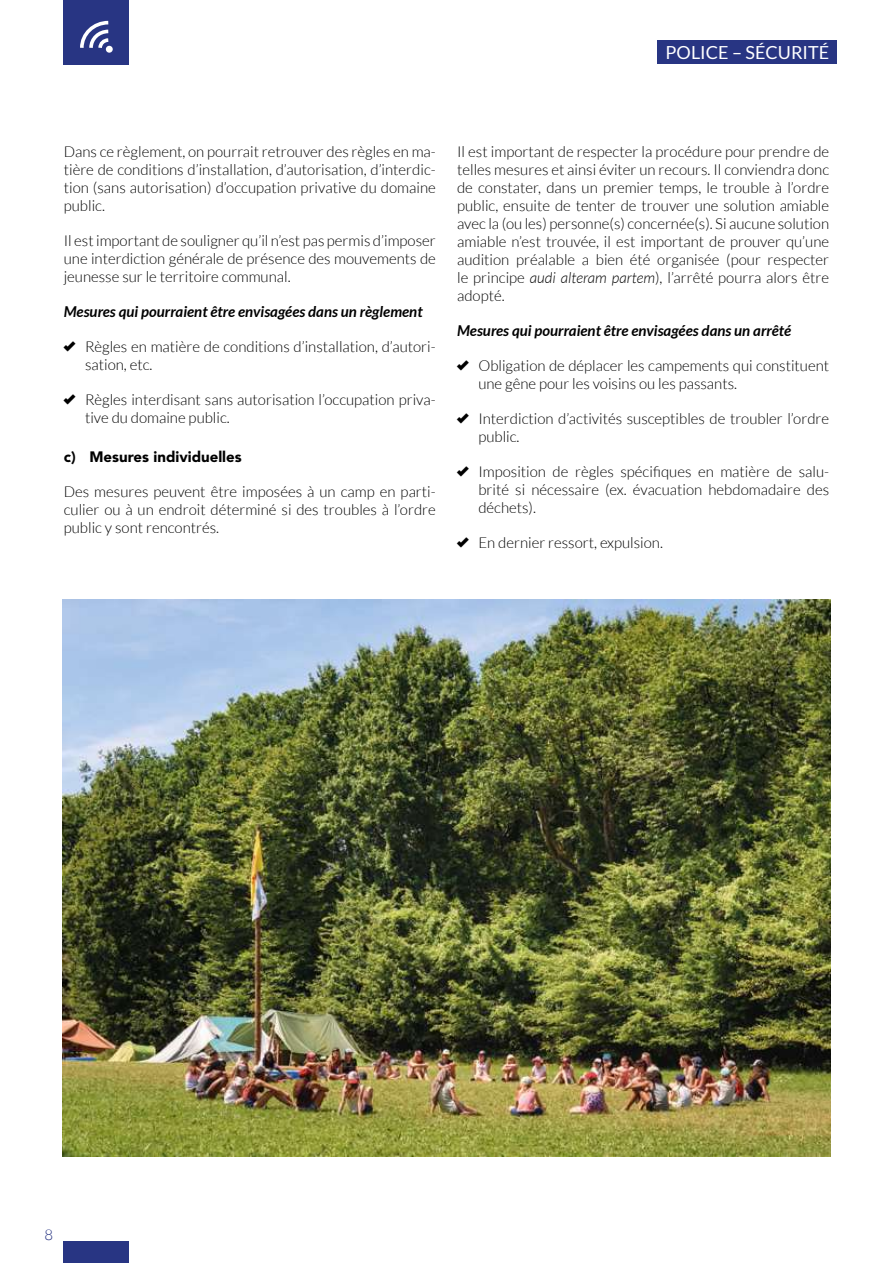
<style>
.page{position:relative;width:893px;height:1263px;background:#fff}
.page>*{position:absolute;margin:0;border:0;box-sizing:border-box;transform-origin:0 0}
.t1{font:18px "Lato";color:#fff}
.t2{font:300 15px/18px "Lato";color:#000;text-align:justify}
.t3{font:italic 700 15px "Lato";color:#000}
.t4{font:900 15px "Avenir LT Std";color:#000}
.t5{font:300 15px "Lato";color:#283583}
.s1{font-family:"fontcustom";font-weight:400}
.s2{font-style:italic}
</style>
<div class="page">
<div style="left:64px;top:1241px;width:65px;height:22px;background:#283583"></div>
<img style="left:63px;top:600px;width:767px;height:557px">
<div style="left:64px;top:0;width:65px;height:64px;background:#283583"></div>
<div style="left:657px;top:41px;width:180px;height:23px;background:#283583"></div>
<svg style="left:80px;top:20px;width:32px;height:30px"></svg>
<div style="left:106px;top:46px;width:7px;height:7px;background:#fff;border-radius:50%"></div>
<p class="t1" style="left:666px;top:43px;width:165px">POLICE – SÉCURITÉ</p>
<p class="t2" style="left:64px;top:142px;width:374px">Dans ce règlement, on pourrait retrouver des règles en ma&shy;tière de conditions d’installation, d’autorisation, d’interdic&shy;tion (sans autorisation) d’occupation privative du domaine public.</p>
<p class="t2" style="left:64px;top:231px;width:374px">Il est important de souligner qu’il n’est pas permis d’imposer une interdiction générale de présence des mouvements de jeunesse sur le territoire communal.</p>
<p class="t3" style="left:64px;top:303px;width:360px">Mesures qui pourraient être envisagées dans un règlement</p>
<p class="t2" style="left:85px;top:337px;width:352px;text-indent:-21px"><span class="s1">)</span> Règles en matière de conditions d’installation, d’autori&shy;sation, etc.</p>
<p class="t2" style="left:85px;top:390px;width:352px;text-indent:-21px"><span class="s1">)</span> Règles interdisant sans autorisation l’occupation priva&shy;tive du domaine public.</p>
<p class="t4" style="left:64px;top:448px;width:179px">c) Mesures individuelles</p>
<p class="t2" style="left:64px;top:483px;width:374px">Des mesures peuvent être imposées à un camp en parti&shy;culier ou à un endroit déterminé si des troubles à l’ordre public y sont rencontrés.</p>
<p class="t2" style="left:457px;top:142px;width:374px">Il est important de respecter la procédure pour prendre de telles mesures et ainsi éviter un recours. Il conviendra donc de constater, dans un premier temps, le trouble à l’ordre public, ensuite de tenter de trouver une solution amiable avec la (ou les) personne(s) concernée(s). Si aucune solution amiable n’est trouvée, il est important de prouver qu’une audition préalable a bien été organisée (pour respecter le principe <span class="s2">audi alteram partem</span>), l’arrêté pourra alors être adopté.</p>
<p class="t3" style="left:457px;top:322px;width:336px">Mesures qui pourraient être envisagées dans un arrêté</p>
<p class="t2" style="left:478px;top:356px;width:352px;text-indent:-21px"><span class="s1">)</span> Obligation de déplacer les campements qui constituent une gêne pour les voisins ou les passants.</p>
<p class="t2" style="left:478px;top:409px;width:352px;text-indent:-21px"><span class="s1">)</span> Interdiction d’activités susceptibles de troubler l’ordre public.</p>
<p class="t2" style="left:478px;top:462px;width:352px;text-indent:-21px"><span class="s1">)</span> Imposition de règles spécifiques en matière de salu&shy;brité si nécessaire (ex. évacuation hebdomadaire des déchets).</p>
<p class="t2" style="left:457px;top:533px;width:207px"><span class="s1">)</span> En dernier ressort, expulsion.</p>
<p class="t5" style="left:44px;top:1227px;width:10px">8</p>
</div>
